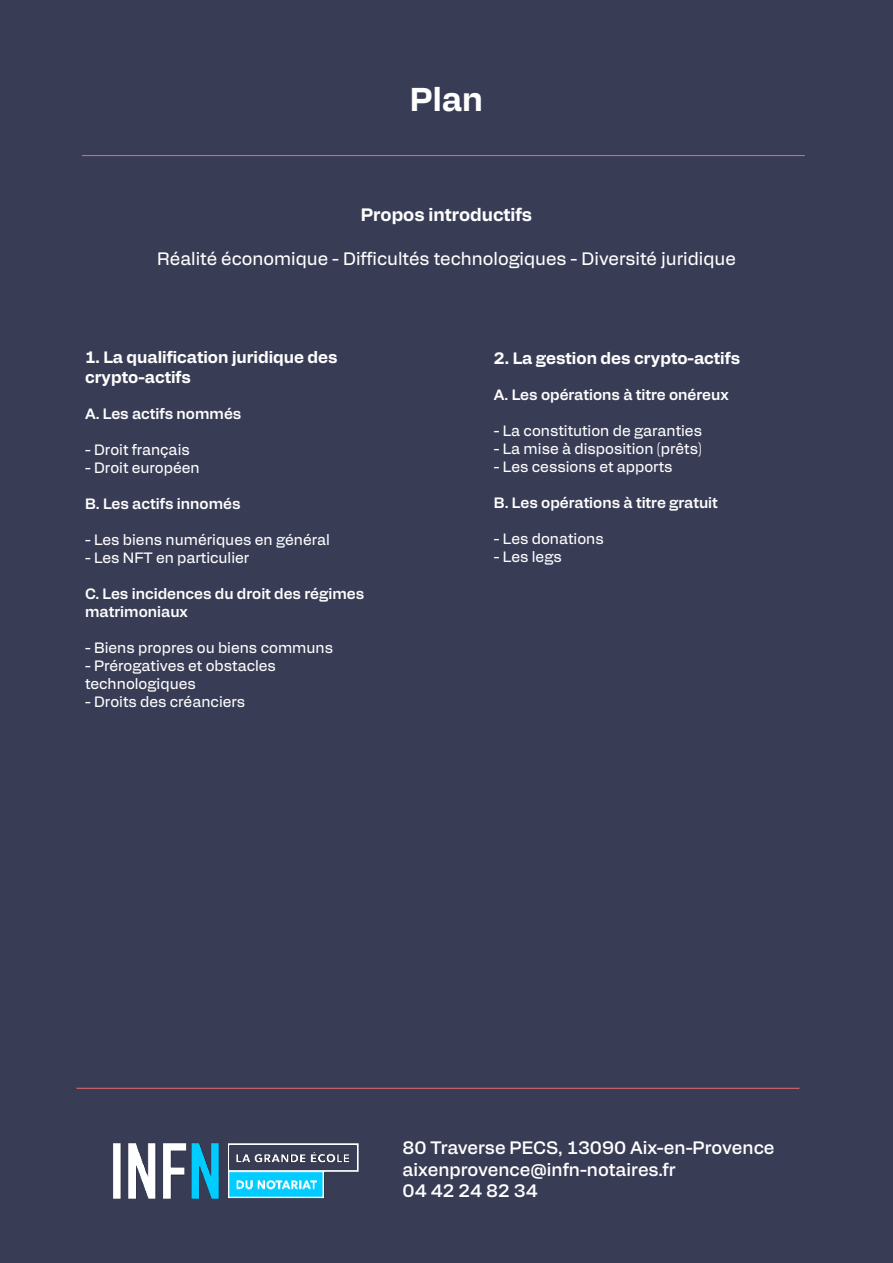
<style>
.page{position:relative;width:893px;height:1263px;background:#383c55}
.page>*{position:absolute;margin:0;border:0;box-sizing:border-box;transform-origin:0 0}
.t1{font:700 33px "Alfabet";color:#fff}
.t2{font:500 18px/21.6px "Alfabet";color:#fff}
.t3{font:18px "Alfabet";color:#fff}
.t4{font:700 18px "Alfabet";color:#fff}
.t5{font:700 16.5px/19.8px "Alfabet";color:#fff}
.t6{font:15px/18px "Alfabet";color:#fff}
.t7{font:600 15px/18px "Alfabet";color:#fff}
</style>
<div class="page">
<hr style="left:77px;top:1088px;width:722px;height:1px;background:#f16b6c">
<hr style="left:82px;top:155px;width:723px;height:1px;background:#f16b6c">
<img style="left:85px;top:1115px;width:300px;height:101px">
<h1 class="t1" style="left:410px;top:85px;width:75px">Plan</h1>
<p class="t4" style="left:361px;top:207px;width:173px">Propos introductifs</p>
<p class="t3" style="left:157px;top:250px;width:580px">Réalité économique - Difficultés technologiques - Diversité juridique</p>
<p class="t5" style="left:85px;top:348px;width:254px">1. La qualification juridique des crypto-actifs</p>
<p class="t7" style="left:85px;top:406px;width:158px">A. Les actifs nommés</p>
<p class="t6" style="left:85px;top:442px;width:106px">- Droit français</p>
<p class="t6" style="left:85px;top:460px;width:116px">- Droit européen</p>
<p class="t7" style="left:85px;top:496px;width:157px">B. Les actifs innomés</p>
<p class="t6" style="left:85px;top:532px;width:246px">- Les biens numériques en général</p>
<p class="t6" style="left:85px;top:550px;width:166px">- Les NFT en particulier</p>
<p class="t7" style="left:85px;top:586px;width:281px">C. Les incidences du droit des régimes matrimoniaux</p>
<p class="t6" style="left:85px;top:640px;width:250px">- Biens propres ou biens communs</p>
<p class="t6" style="left:85px;top:658px;width:192px">- Prérogatives et obstacles technologiques</p>
<p class="t6" style="left:85px;top:694px;width:162px">- Droits des créanciers</p>
<p class="t5" style="left:494px;top:349px;width:248px">2. La gestion des crypto-actifs</p>
<p class="t7" style="left:494px;top:387px;width:236px">A. Les opérations à titre onéreux</p>
<p class="t6" style="left:494px;top:423px;width:210px">- La constitution de garanties</p>
<p class="t6" style="left:494px;top:441px;width:209px">- La mise à disposition (prêts)</p>
<p class="t6" style="left:494px;top:459px;width:180px">- Les cessions et apports</p>
<p class="t7" style="left:494px;top:495px;width:225px">B. Les opérations à titre gratuit</p>
<p class="t6" style="left:494px;top:531px;width:111px">- Les donations</p>
<p class="t6" style="left:494px;top:549px;width:69px">- Les legs</p>
<p class="t2" style="left:403px;top:1138px;width:374px">80 Traverse PECS, 13090 Aix-en-Provence aixenprovence@infn-notaires.fr<br>04 42 24 82 34</p>
</div>
